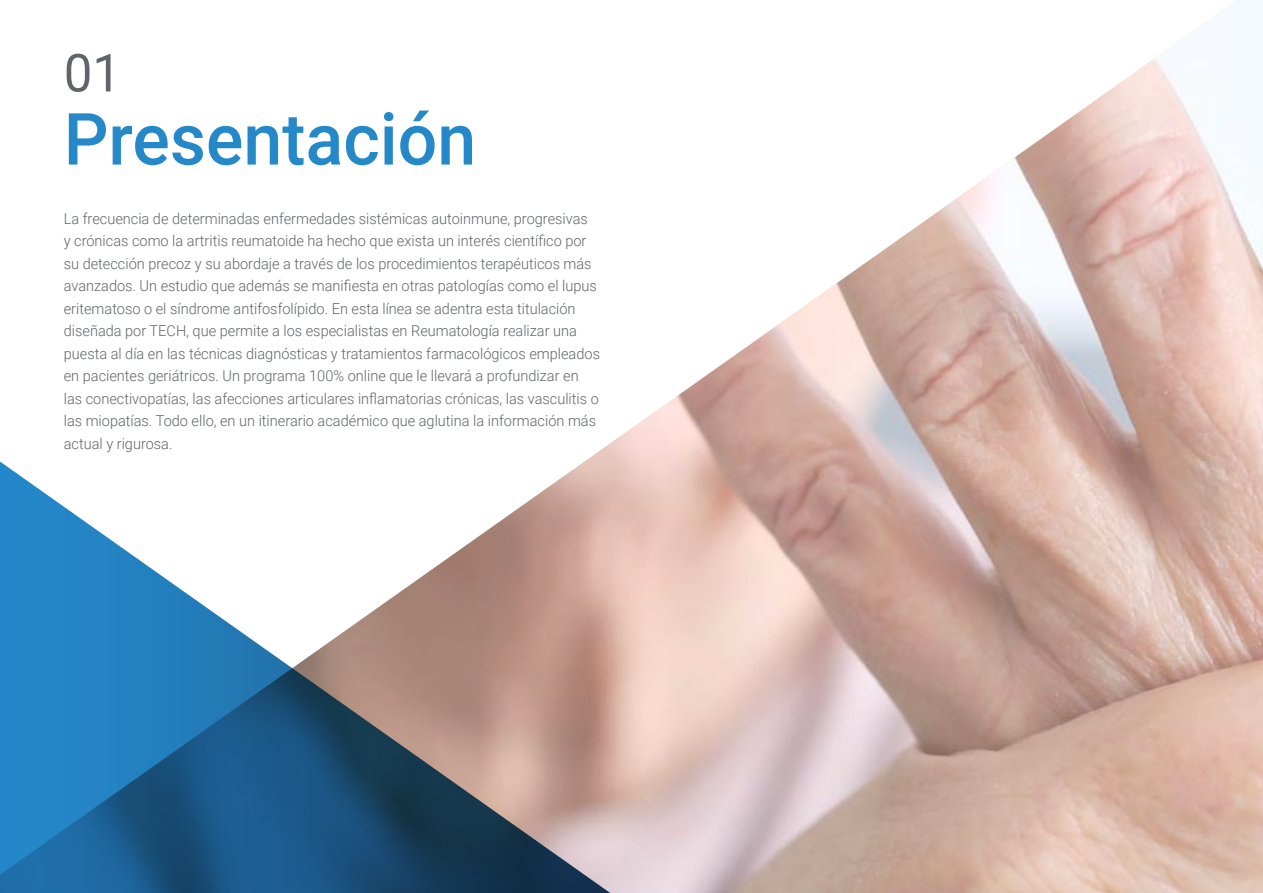
<style>
.page{position:relative;width:1263px;height:893px;background:#fff}
.page>*{position:absolute;margin:0;border:0;box-sizing:border-box;transform-origin:0 0}
.t1{font:500 72px "Roboto";color:#2488c9}
.t2{font:52.5px "Roboto";color:#61646a}
.t3{font:300 15px/22.5px "Roboto";color:#61646a}
</style>
<div class="page">
<img style="left:607px;top:0;width:656px;height:893px">
<svg style="left:0;top:446px;width:640px;height:447px"></svg>
<h2 class="t2" style="left:64px;top:36px;width:59px">01</h2>
<h1 class="t1" style="left:64px;top:89px;width:414px">Presentación</h1>
<p class="t3" style="left:64px;top:207px;width:538px">La frecuencia de determinadas enfermedades sistémicas autoinmune, progresivas<br>y crónicas como la artritis reumatoide ha hecho que exista un interés científico por su detección precoz y su abordaje a través de los procedimientos terapéuticos más avanzados. Un estudio que además se manifiesta en otras patologías como el lupus eritematoso o el síndrome antifosfolípido. En esta línea se adentra esta titulación diseñada por TECH, que permite a los especialistas en Reumatología realizar una puesta al día en las técnicas diagnósticas y tratamientos farmacológicos empleados en pacientes geriátricos. Un programa 100% online que le llevará a profundizar en las conectivopatías, las afecciones articulares inflamatorias crónicas, las vasculitis o las miopatías. Todo ello, en un itinerario académico que aglutina la información más actual y rigurosa.</p>
</div>
